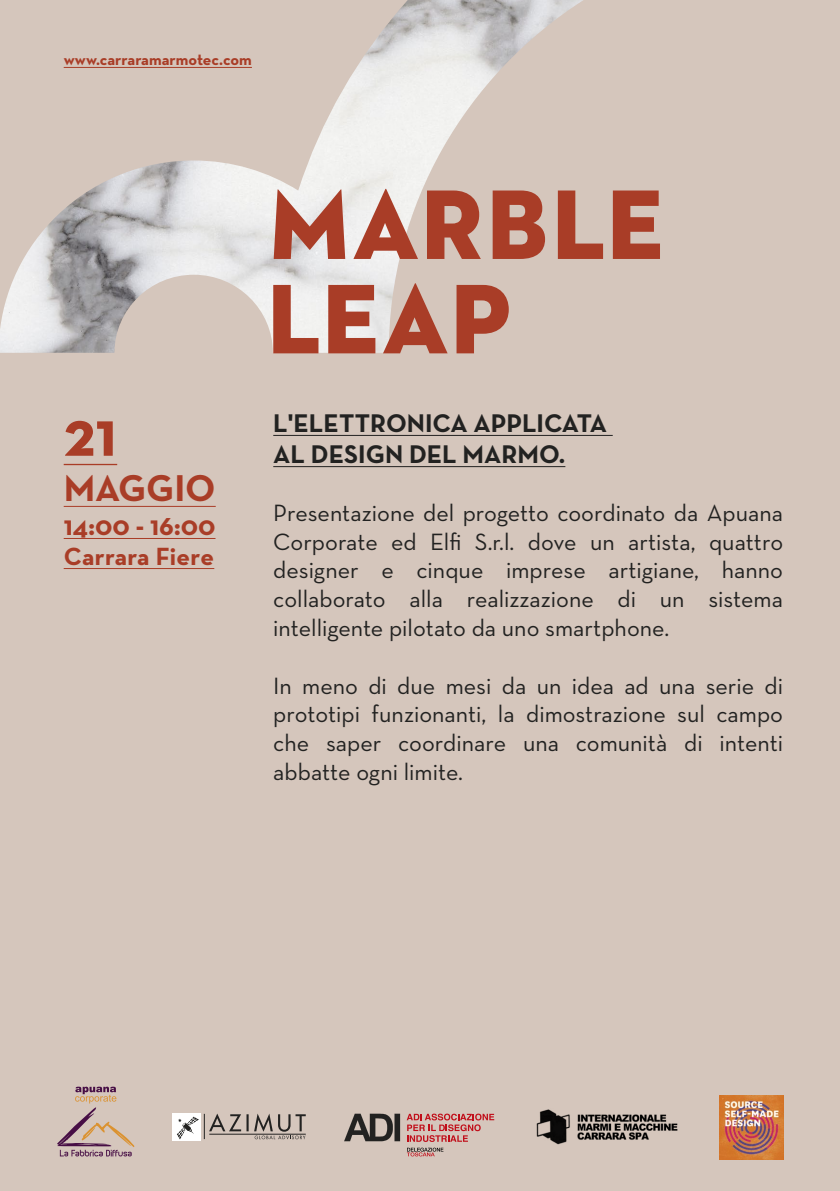
<style>
.page{position:relative;width:840px;height:1191px;background:#fff}
.page>*{position:absolute;margin:0;border:0;box-sizing:border-box;transform-origin:0 0}
.t1{font:700 65.8px "Neutra Text";color:#a93d27}
.t2{font:700 38px "Neutra Text";color:#a93d27}
.t3{font:700 27.8px "Neutra Text";letter-spacing:-.005em;color:#a93d27}
.t4{font:700 26px/31.2px "Neutra Text";color:#222221}
.t5{font:700 25.4px "Neutra Text";letter-spacing:.01em;color:#a93d27}
.t6{font:24px/28.8px "Neutra Text";color:#222221;text-align:justify}
.t7{font:700 16px "Neutra Text";color:#a93d27}
</style>
<div class="page">
<div style="left:0;top:0;width:839px;height:1191px;background:#d5c6bc"></div>
<img style="left:0;top:0;width:583px;height:353px">
<svg style="left:273px;top:189px;width:72px;height:70px;background:#c4877b"></svg>
<svg style="left:353px;top:189px;width:65px;height:70px;background:#ce9e93"></svg>
<svg style="left:427px;top:190px;width:53px;height:69px"></svg>
<svg style="left:492px;top:190px;width:52px;height:69px"></svg>
<svg style="left:557px;top:190px;width:45px;height:69px"></svg>
<svg style="left:612px;top:190px;width:47px;height:69px"></svg>
<svg style="left:273px;top:285px;width:45px;height:68px;background:#cb9286"></svg>
<svg style="left:328px;top:285px;width:47px;height:68px;background:#b96857"></svg>
<svg style="left:383px;top:283px;width:64px;height:70px"></svg>
<svg style="left:456px;top:285px;width:52px;height:68px"></svg>
<hr style="left:273px;top:435px;width:339px;height:1px;background:#222221">
<hr style="left:273px;top:466px;width:292px;height:1px;background:#222221">
<hr style="left:64px;top:464px;width:53px;height:1px;background:#a93d27">
<hr style="left:64px;top:506px;width:152px;height:1px;background:#a93d27">
<hr style="left:64px;top:538px;width:151px;height:1px;background:#a93d27">
<hr style="left:64px;top:568px;width:150px;height:1px;background:#a93d27">
<hr style="left:64px;top:67px;width:188px;height:1px;background:#a93d27">
<svg style="left:57px;top:1086px;width:77px;height:70px"></svg>
<div style="left:172px;top:1113px;width:29px;height:28px;background:#fff"></div>
<svg style="left:177px;top:1113px;width:128px;height:26px"></svg>
<img style="left:536px;top:1109px;width:142px;height:36px">
<img style="left:719px;top:1095px;width:63px;height:64px">
<svg style="left:344px;top:1113px;width:56px;height:28px"></svg>
<svg style="left:406px;top:1113px;width:88px;height:43px"></svg>
<p class="t7" style="left:64px;top:50px;width:190px">www.carraramarmotec.com</p>
<h1 class="t1" style="left:64px;top:392px;width:55px">21</h1>
<h2 class="t2" style="left:64px;top:465px;width:153px">MAGGIO</h2>
<p class="t3" style="left:64px;top:508px;width:153px">14:00 - 16:00</p>
<p class="t5" style="left:64px;top:540px;width:152px">Carrara Fiere</p>
<p class="t4" style="left:273px;top:407px;width:335px">L'ELETTRONICA APPLICATA<br>AL DESIGN DEL MARMO.</p>
<p class="t6" style="left:273px;top:498px;width:511px">Presentazione del progetto coordinato da Apuana Corporate ed Elfi S.r.l. dove un artista, quattro designer e cinque imprese artigiane, hanno collaborato alla realizzazione di un sistema intelligente pilotato da uno smartphone.</p>
<p class="t6" style="left:273px;top:670px;width:511px">In meno di due mesi da un idea ad una serie di prototipi funzionanti, la dimostrazione sul campo che saper coordinare una comunità di intenti abbatte ogni limite.</p>
</div>
